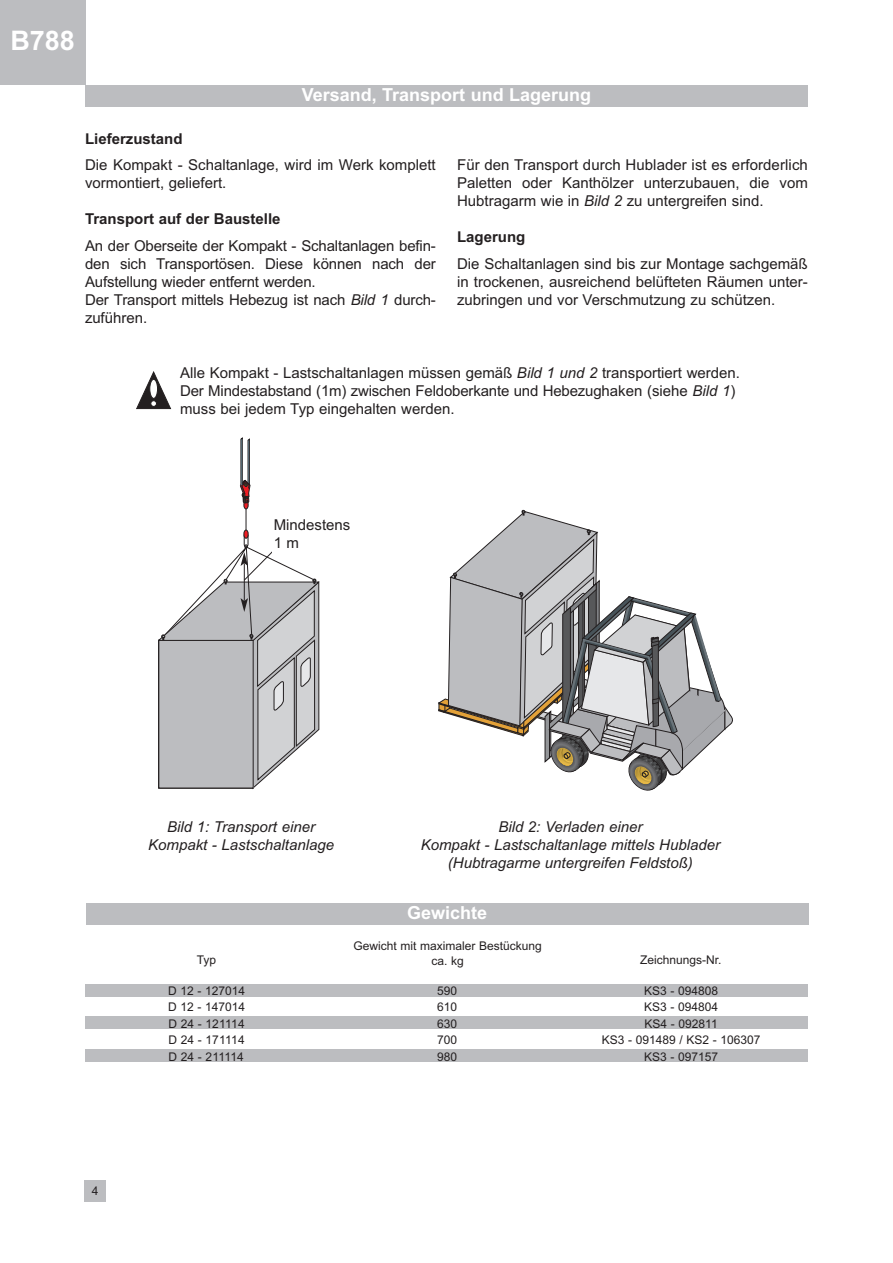
<style>
.page{position:relative;width:893px;height:1263px;background:#fff}
.page>*{position:absolute;margin:0;border:0;box-sizing:border-box;transform-origin:0 0}
.t1{font:700 27px "Arial";color:#fff}
.t2{font:700 18px "Arial";color:#fff}
.t3{font:15px/18px "Arial";color:#231f20}
.t4{font:italic 15px/18px "Arial";color:#231f20;text-align:center}
.t5{font:700 15px "Arial";color:#231f20}
.t6{font:12px/16.5px "Arial";color:#231f20;text-align:justify}
.s1{font-style:italic}
</style>
<div class="page">
<div style="left:85px;top:1180px;width:21px;height:21px;background:#bcbdc0"></div>
<div style="left:0;top:0;width:85px;height:85px;background:#bcbdc0"></div>
<div style="left:85px;top:85px;width:723px;height:22px;background:#bcbdc0"></div>
<svg style="left:136px;top:372px;width:35px;height:37px"></svg>
<svg style="left:438px;top:510px;width:295px;height:281px"></svg>
<svg style="left:158px;top:437px;width:161px;height:351px"></svg>
<div style="left:272px;top:517px;width:81px;height:37px;background:#fff"></div>
<div style="left:86px;top:903px;width:722px;height:22px;background:#bcbdc0"></div>
<div style="left:85px;top:1016px;width:723px;height:13px;background:#bcbdc0"></div>
<div style="left:85px;top:1049px;width:723px;height:13px;background:#bcbdc0"></div>
<div style="left:85px;top:984px;width:723px;height:12px;background:#bcbdc0"></div>
<h1 class="t1" style="left:10px;top:24px;width:66px">B788</h1>
<p class="t2" style="left:302px;top:84px;width:291px">Versand, Transport und Lagerung</p>
<p class="t5" style="left:85px;top:130px;width:99px">Lieferzustand</p>
<p class="t3" style="left:85px;top:156px;width:352px">Die Kompakt - Schaltanlage, wird im Werk komplett vormontiert, geliefert.</p>
<p class="t5" style="left:85px;top:211px;width:197px">Transport auf der Baustelle</p>
<p class="t3" style="left:85px;top:236px;width:352px">An der Oberseite der Kompakt - Schaltanlagen befin&shy;den sich Transportösen. Diese können nach der Aufstellung wieder entfernt werden.<br>Der Transport mittels Hebezug ist nach <span class="s1">Bild 1</span> durch&shy;zuführen.</p>
<p class="t3" style="left:457px;top:156px;width:352px;text-align:justify">Für den Transport durch Hublader ist es erforderlich Paletten oder Kanthölzer unterzubauen, die vom Hubtragarm wie in <span class="s1">Bild 2</span> zu untergreifen sind.</p>
<p class="t5" style="left:457px;top:229px;width:70px">Lagerung</p>
<p class="t3" style="left:457px;top:254px;width:352px;text-align:justify">Die Schaltanlagen sind bis zur Montage sachgemäß in trockenen, ausreichend belüfteten Räumen unter&shy;zubringen und vor Verschmutzung zu schützen.</p>
<p class="t3" style="left:180px;top:363px;width:561px">Alle Kompakt - Lastschaltanlagen müssen gemäß <span class="s1">Bild 1 und 2</span> transportiert werden.<br>Der Mindestabstand (1m) zwischen Feldoberkante und Hebezughaken (siehe <span class="s1">Bild 1</span>) muss bei jedem Typ eingehalten werden.</p>
<p class="t3" style="left:274px;top:515px;width:78px">Mindestens<br>1 m</p>
<p class="t6" style="left:92px;top:1183px;width:8px">4</p>
<p class="t4" style="left:148px;top:818px;width:187px">Bild 1: Transport einer<br>Kompakt - Lastschaltanlage</p>
<p class="t4" style="left:421px;top:818px;width:301px">Bild 2: Verladen einer<br>Kompakt - Lastschaltanlage mittels Hublader (Hubtragarme untergreifen Feldstoß)</p>
<p class="t2" style="left:407px;top:902px;width:82px">Gewichte</p>
<p class="t6" style="left:197px;top:951px;width:21px">Typ</p>
<p class="t6" style="left:353px;top:939px;width:190px;line-height:14.4px;text-align:center">Gewicht mit maximaler Bestückung ca. kg</p>
<p class="t6" style="left:640px;top:952px;width:83px">Zeichnungs-Nr.</p>
<p class="t6" style="left:168px;top:982px;width:79px">D 12 - 127014<br>D 12 - 147014<br>D 24 - 121114<br>D 24 - 171114<br>D 24 - 211114</p>
<p class="t6" style="left:437px;top:982px;width:22px">590<br>610<br>630<br>700<br>980</p>
<p class="t6" style="left:602px;top:982px;width:160px;text-align:center">KS3 - 094808<br>KS3 - 094804<br>KS4 - 092811<br>KS3 - 091489 / KS2 - 106307<br>KS3 - 097157</p>
</div>
